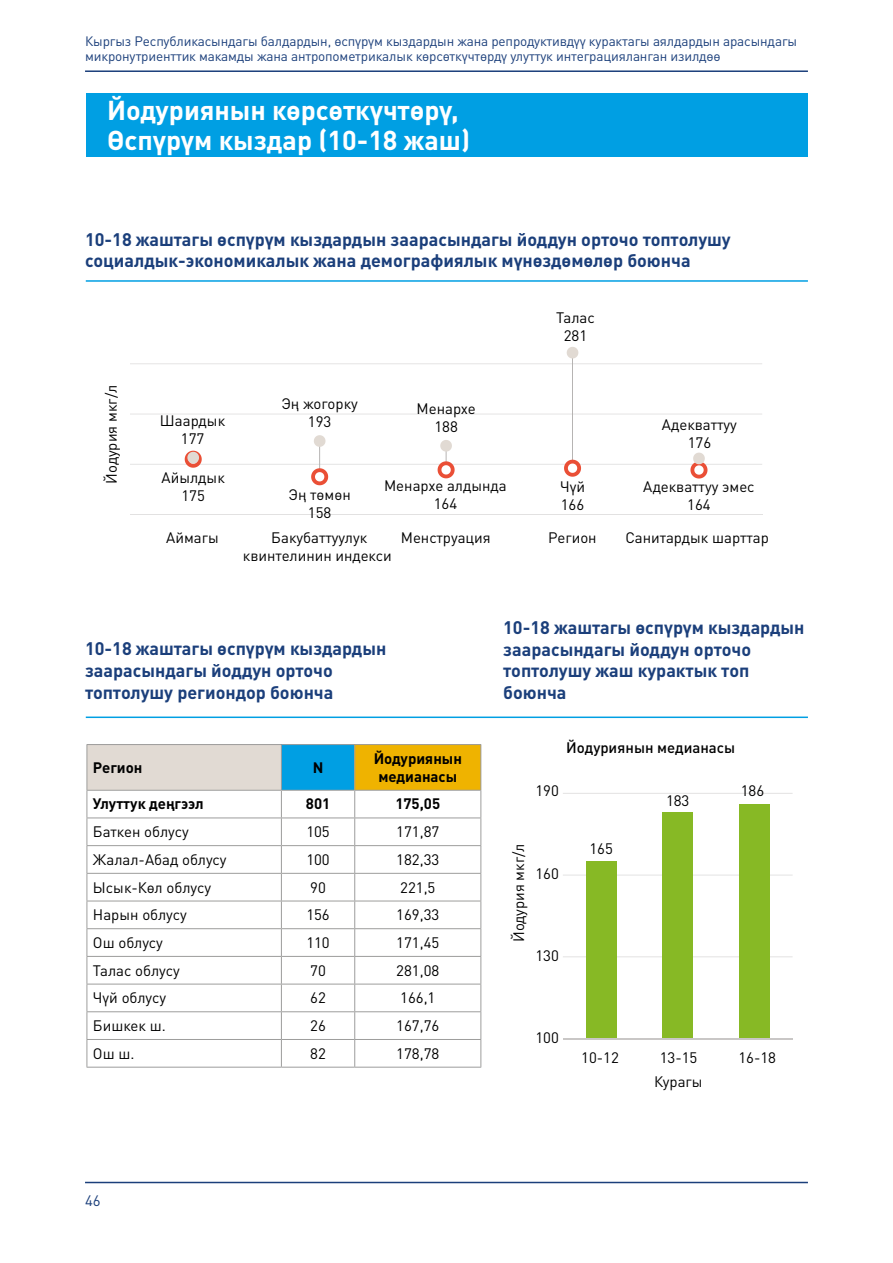
<style>
.page{position:relative;width:893px;height:1263px;background:#fff}
.page>*{position:absolute;margin:0;border:0;box-sizing:border-box;transform-origin:0 0}
.t1{font:700 27px/30px "DIN Pro";color:#fff}
.t2{font:700 18px/21.6px "DIN Pro";color:#1b3f7b}
.t3{font:15px/18px "DIN Pro";color:#000;text-align:center}
.t4{font:700 15px/18px "DIN Pro";color:#000;text-align:center}
.t5{font:500 15px "DIN Pro";color:#000}
.t6{font:15px "DIN Pro";color:#1b3f7b}
.t7{font:13.5px/15px "DIN Pro";letter-spacing:-.01em;color:#1b3f7b}
</style>
<div class="page">
<hr style="left:85px;top:70px;width:723px;height:2px;background:#1b3f7b">
<hr style="left:85px;top:1182px;width:723px;height:1px;background:#1b3f7b">
<hr style="left:130px;top:464px;width:632px;height:1px;background:#e2e1e1">
<hr style="left:130px;top:414px;width:632px;height:1px;background:#e2e1e1">
<hr style="left:130px;top:363px;width:632px;height:1px;background:#e2e1e1">
<hr style="left:130px;top:514px;width:632px;height:1px;background:#e2e1e1">
<hr style="left:319px;top:441px;width:1px;height:36px;background:#afacab">
<hr style="left:572px;top:353px;width:1px;height:115px;background:#afacab">
<svg style="left:311px;top:468px;width:17px;height:17px"></svg>
<svg style="left:564px;top:460px;width:17px;height:17px"></svg>
<svg style="left:185px;top:451px;width:17px;height:17px"></svg>
<svg style="left:314px;top:435px;width:11px;height:12px"></svg>
<svg style="left:438px;top:440px;width:17px;height:38px"></svg>
<svg style="left:567px;top:347px;width:11px;height:11px"></svg>
<svg style="left:690px;top:453px;width:17px;height:25px"></svg>
<hr style="left:563px;top:956px;width:230px;height:1px;background:#e2e1e1">
<hr style="left:563px;top:874px;width:230px;height:1px;background:#e2e1e1">
<hr style="left:563px;top:793px;width:230px;height:1px;background:#e2e1e1">
<div style="left:586px;top:861px;width:30px;height:177px;background:#87b925"></div>
<div style="left:662px;top:812px;width:31px;height:226px;background:#87b925"></div>
<div style="left:739px;top:804px;width:31px;height:234px;background:#87b925"></div>
<hr style="left:563px;top:1038px;width:230px;height:1px;background:#c9c7c6">
<div style="left:87px;top:94px;width:721px;height:63px;background:#009fe3"></div>
<hr style="left:86px;top:280px;width:722px;height:2px;background:#009fe3">
<hr style="left:86px;top:716px;width:722px;height:2px;background:#009fe3">
<div style="left:87px;top:744px;width:194px;height:46px;background:#e1dad3"></div>
<div style="left:281px;top:744px;width:74px;height:46px;background:#009fe3"></div>
<div style="left:355px;top:744px;width:126px;height:46px;background:#efb300"></div>
<hr style="left:87px;top:744px;width:194px;height:1px;background:#9d9d9c">
<hr style="left:87px;top:745px;width:1px;height:45px;background:#9d9d9c">
<hr style="left:281px;top:744px;width:74px;height:1px;background:#9d9d9c">
<hr style="left:281px;top:745px;width:1px;height:45px;background:#9d9d9c">
<hr style="left:355px;top:744px;width:126px;height:1px;background:#9d9d9c">
<hr style="left:354px;top:745px;width:1px;height:45px;background:#9d9d9c">
<hr style="left:480px;top:745px;width:1px;height:45px;background:#9d9d9c">
<hr style="left:87px;top:790px;width:194px;height:1px;background:#9d9d9c">
<hr style="left:281px;top:790px;width:74px;height:1px;background:#9d9d9c">
<hr style="left:355px;top:790px;width:126px;height:1px;background:#9d9d9c">
<hr style="left:87px;top:817px;width:194px;height:1px;background:#9d9d9c">
<hr style="left:281px;top:817px;width:74px;height:1px;background:#9d9d9c">
<hr style="left:355px;top:817px;width:126px;height:1px;background:#9d9d9c">
<hr style="left:87px;top:845px;width:194px;height:1px;background:#9d9d9c">
<hr style="left:281px;top:845px;width:74px;height:1px;background:#9d9d9c">
<hr style="left:355px;top:845px;width:126px;height:1px;background:#9d9d9c">
<hr style="left:87px;top:873px;width:194px;height:1px;background:#9d9d9c">
<hr style="left:281px;top:873px;width:74px;height:1px;background:#9d9d9c">
<hr style="left:355px;top:873px;width:126px;height:1px;background:#9d9d9c">
<hr style="left:87px;top:901px;width:194px;height:1px;background:#9d9d9c">
<hr style="left:281px;top:901px;width:74px;height:1px;background:#9d9d9c">
<hr style="left:355px;top:901px;width:126px;height:1px;background:#9d9d9c">
<hr style="left:87px;top:928px;width:194px;height:1px;background:#9d9d9c">
<hr style="left:281px;top:928px;width:74px;height:1px;background:#9d9d9c">
<hr style="left:355px;top:928px;width:126px;height:1px;background:#9d9d9c">
<hr style="left:87px;top:956px;width:194px;height:1px;background:#9d9d9c">
<hr style="left:281px;top:956px;width:74px;height:1px;background:#9d9d9c">
<hr style="left:355px;top:956px;width:126px;height:1px;background:#9d9d9c">
<hr style="left:87px;top:984px;width:194px;height:1px;background:#9d9d9c">
<hr style="left:281px;top:984px;width:74px;height:1px;background:#9d9d9c">
<hr style="left:355px;top:984px;width:126px;height:1px;background:#9d9d9c">
<hr style="left:87px;top:1011px;width:194px;height:1px;background:#9d9d9c">
<hr style="left:281px;top:1011px;width:74px;height:1px;background:#9d9d9c">
<hr style="left:355px;top:1011px;width:126px;height:1px;background:#9d9d9c">
<hr style="left:87px;top:1039px;width:194px;height:1px;background:#9d9d9c">
<svg style="left:87px;top:791px;width:1px;height:276px"></svg>
<hr style="left:281px;top:1039px;width:74px;height:1px;background:#9d9d9c">
<svg style="left:281px;top:791px;width:1px;height:276px"></svg>
<hr style="left:355px;top:1039px;width:126px;height:1px;background:#9d9d9c">
<svg style="left:354px;top:791px;width:1px;height:276px"></svg>
<svg style="left:480px;top:791px;width:1px;height:276px"></svg>
<hr style="left:87px;top:1067px;width:194px;height:1px;background:#9d9d9c">
<hr style="left:281px;top:1067px;width:74px;height:1px;background:#9d9d9c">
<hr style="left:355px;top:1067px;width:126px;height:1px;background:#9d9d9c">
<p class="t7" style="left:85px;top:32px;width:714px">Кыргыз Республикасындагы балдардын, өспүрүм кыздардын жана репродуктивдүү курактагы аялдардын арасындагы микронутриенттик макамды жана антропометрикалык көрсөткүчтөрдү улуттук интеграцияланган изилдөө</p>
<h1 class="t1" style="left:107px;top:92px;width:364px">Йодуриянын көрсөткүчтөрү,<br>Өспүрүм кыздар (10-18 жаш)</h1>
<p class="t2" style="left:85px;top:226px;width:647px">10-18 жаштагы өспүрүм кыздардын заарасындагы йоддун орточо топтолушу социалдык-экономикалык жана демографиялык мүнөздөмөлөр боюнча</p>
<p class="t3" style="left:101px;top:484px;width:100px;rotate:-90deg">Йодурия мкг/л</p>
<p class="t3" style="left:160px;top:410px;width:67px">Шаардык<br>177</p>
<p class="t3" style="left:162px;top:467px;width:65px">Айылдык<br>175</p>
<p class="t3" style="left:281px;top:393px;width:78px">Эң жогорку<br>193</p>
<p class="t3" style="left:289px;top:484px;width:64px">Эң төмөн<br>158</p>
<p class="t3" style="left:416px;top:399px;width:61px">Менархе<br>188</p>
<p class="t3" style="left:384px;top:475px;width:124px">Менархе алдында<br>164</p>
<p class="t3" style="left:556px;top:307px;width:40px">Талас<br>281</p>
<p class="t3" style="left:560px;top:477px;width:27px;text-align:left">Чүй<br>166</p>
<p class="t3" style="left:662px;top:414px;width:77px">Адекваттуу<br>176</p>
<p class="t3" style="left:643px;top:477px;width:113px">Адекваттуу эмес<br>164</p>
<p class="t3" style="left:166px;top:527px;width:54px">Аймагы</p>
<p class="t3" style="left:243px;top:527px;width:150px">Бакубаттуулук квинтелинин индекси</p>
<p class="t3" style="left:401px;top:527px;width:91px">Менструация</p>
<p class="t3" style="left:548px;top:527px;width:50px">Регион</p>
<p class="t3" style="left:625px;top:527px;width:145px">Санитардык шарттар</p>
<p class="t2" style="left:85px;top:636px;width:303px">10-18 жаштагы өспүрүм кыздардын заарасындагы йоддун орточо топтолушу региондор боюнча</p>
<p class="t4" style="left:93px;top:756px;width:51px">Регион</p>
<p class="t4" style="left:313px;top:756px;width:12px">N</p>
<p class="t4" style="left:374px;top:747px;width:90px">Йодуриянын медианасы</p>
<p class="t4" style="left:93px;top:793px;width:112px">Улуттук деңгээл</p>
<p class="t4" style="left:306px;top:793px;width:26px">801</p>
<p class="t4" style="left:395px;top:793px;width:46px">175,05</p>
<p class="t3" style="left:93px;top:821px;width:97px">Баткен облусу</p>
<p class="t3" style="left:306px;top:821px;width:25px">105</p>
<p class="t3" style="left:396px;top:821px;width:45px">171,87</p>
<p class="t3" style="left:93px;top:849px;width:135px">Жалал-Абад облусу</p>
<p class="t3" style="left:306px;top:849px;width:25px">100</p>
<p class="t3" style="left:396px;top:849px;width:45px">182,33</p>
<p class="t3" style="left:93px;top:877px;width:120px">Ысык-Көл облусу</p>
<p class="t3" style="left:310px;top:877px;width:17px">90</p>
<p class="t3" style="left:400px;top:877px;width:37px">221,5</p>
<p class="t3" style="left:93px;top:904px;width:95px">Нарын облусу</p>
<p class="t3" style="left:306px;top:904px;width:25px">156</p>
<p class="t3" style="left:396px;top:904px;width:45px">169,33</p>
<p class="t3" style="left:93px;top:932px;width:72px">Ош облусу</p>
<p class="t3" style="left:306px;top:932px;width:25px">110</p>
<p class="t3" style="left:396px;top:932px;width:45px">171,45</p>
<p class="t3" style="left:93px;top:960px;width:88px">Талас облусу</p>
<p class="t3" style="left:310px;top:960px;width:17px">70</p>
<p class="t3" style="left:396px;top:960px;width:45px">281,08</p>
<p class="t3" style="left:93px;top:987px;width:75px">Чүй облусу</p>
<p class="t3" style="left:310px;top:987px;width:17px">62</p>
<p class="t3" style="left:400px;top:987px;width:37px">166,1</p>
<p class="t3" style="left:93px;top:1015px;width:74px">Бишкек ш.</p>
<p class="t3" style="left:310px;top:1015px;width:17px">26</p>
<p class="t3" style="left:396px;top:1015px;width:45px">167,76</p>
<p class="t3" style="left:93px;top:1043px;width:43px">Ош ш.</p>
<p class="t3" style="left:310px;top:1043px;width:17px">82</p>
<p class="t3" style="left:396px;top:1043px;width:45px">178,78</p>
<p class="t6" style="left:85px;top:1188px;width:17px">46</p>
<p class="t2" style="left:503px;top:615px;width:303px">10-18 жаштагы өспүрүм кыздардын заарасындагы йоддун орточо топтолушу жаш курактык топ боюнча</p>
<p class="t5" style="left:566px;top:735px;width:171px">Йодуриянын медианасы</p>
<p class="t3" style="left:535px;top:780px;width:25px">190</p>
<p class="t3" style="left:666px;top:790px;width:25px">183</p>
<p class="t3" style="left:741px;top:780px;width:25px">186</p>
<p class="t3" style="left:508px;top:942px;width:100px;rotate:-90deg">Йодурия мкг/л</p>
<p class="t3" style="left:535px;top:863px;width:25px">160</p>
<p class="t3" style="left:535px;top:945px;width:25px">130</p>
<p class="t3" style="left:589px;top:838px;width:25px">165</p>
<p class="t3" style="left:535px;top:1027px;width:25px">100</p>
<p class="t3" style="left:581px;top:1047px;width:39px">10-12</p>
<p class="t3" style="left:660px;top:1047px;width:39px">13-15</p>
<p class="t3" style="left:738px;top:1047px;width:39px">16-18</p>
<p class="t3" style="left:654px;top:1070px;width:50px">Курагы</p>
</div>
